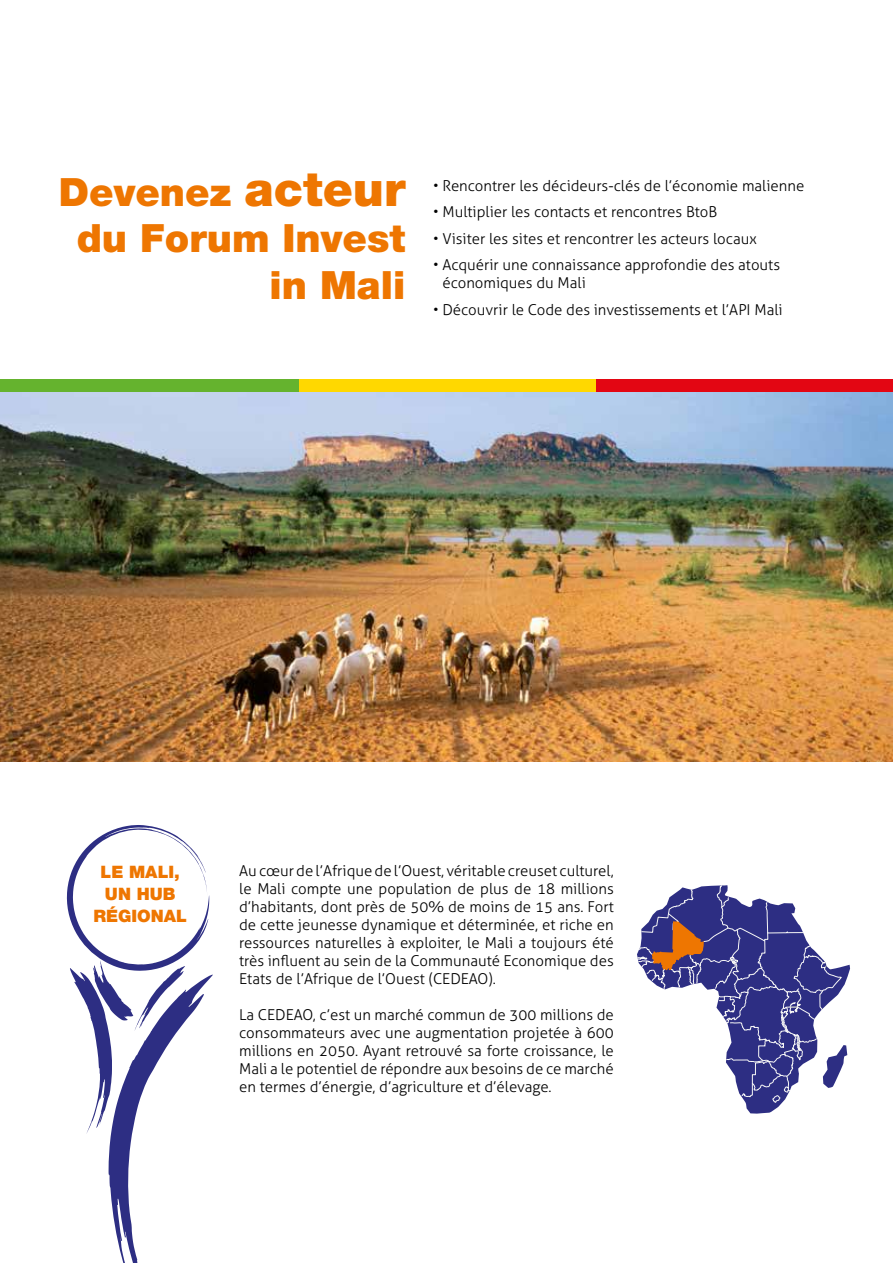
<style>
.page{position:relative;width:893px;height:1263px;background:#fff}
.page>*{position:absolute;margin:0;border:0;box-sizing:border-box;transform-origin:0 0}
.t1{font:900 39px/46.8px "Helvetica Neue";color:#ee7601;text-align:right}
.t2{font:900 17.1px/21.9px "Helvetica Neue";color:#ee7601;text-align:center}
.t3{font:300 15px/18px "Aller";color:#000;text-align:justify}
.s1{font-size:48px}
</style>
<div class="page">
<img style="left:0;top:392px;width:893px;height:369px">
<svg style="left:745px;top:964px;width:105px;height:149px"></svg>
<svg style="left:637px;top:885px;width:210px;height:218px"></svg>
<svg style="left:66px;top:825px;width:147px;height:438px"></svg>
<div style="left:0;top:379px;width:299px;height:13px;background:#65b32e"></div>
<div style="left:299px;top:379px;width:297px;height:13px;background:#ffd800"></div>
<div style="left:596px;top:379px;width:297px;height:13px;background:#e30613"></div>
<h1 class="t1" style="left:59px;top:168px;width:348px">Devenez <span class="s1">acteur </span>du Forum Invest in Mali</h1>
<p class="t3" style="left:433px;top:176px;width:373px">• Rencontrer les décideurs-clés de l’économie malienne</p>
<p class="t3" style="left:433px;top:203px;width:286px">• Multiplier les contacts et rencontres BtoB</p>
<p class="t3" style="left:433px;top:229px;width:325px">• Visiter les sites et rencontrer les acteurs locaux</p>
<p class="t3" style="left:442px;top:256px;width:339px;text-indent:-9px">• Acquérir une connaissance approfondie des atouts économiques du Mali</p>
<p class="t3" style="left:433px;top:300px;width:351px">• Découvrir le Code des investissements et l’API Mali</p>
<p class="t2" style="left:93px;top:861px;width:95px">LE MALI,<br>UN HUB<br>RÉGIONAL</p>
<p class="t3" style="left:239px;top:862px;width:376px">Au cœur de l’Afrique de l’Ouest, véritable creuset culturel, le Mali compte une population de plus de 18 millions d’habitants, dont près de 50% de moins de 15 ans. Fort de cette jeunesse dynamique et déterminée, et riche en ressources naturelles à exploiter, le Mali a toujours été très influent au sein de la Communauté Economique des Etats de l’Afrique de l’Ouest (CEDEAO).</p>
<p class="t3" style="left:239px;top:1006px;width:376px">La CEDEAO, c’est un marché commun de 300 millions de consommateurs avec une augmentation projetée à 600 millions en 2050. Ayant retrouvé sa forte croissance, le Mali a le potentiel de répondre aux besoins de ce marché en termes d’énergie, d’agriculture et d’élevage.</p>
</div>
